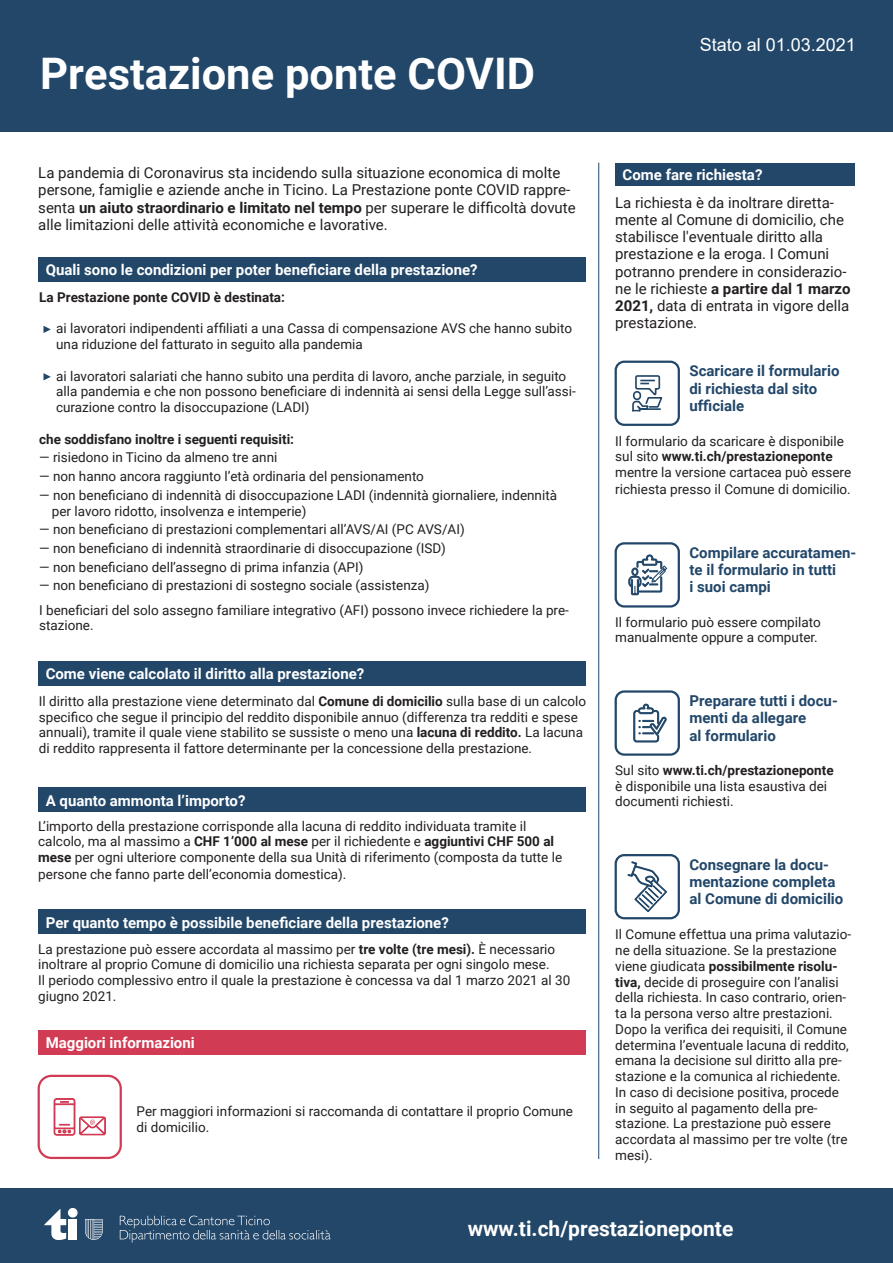
<style>
.page{position:relative;width:893px;height:1263px;background:#fff}
.page>*{position:absolute;margin:0;border:0;box-sizing:border-box;transform-origin:0 0}
.t1{font:700 43.5px "Roboto";color:#fff}
.t2{font:700 21px "Roboto";color:#fff}
.t3{font:18px "Arial";color:#fff}
.t4{font:15px/17.2px "Roboto";color:#231f20}
.t5{font:700 15px "Roboto";color:#fff}
.t6{font:700 15px/17.2px "Roboto";color:#224769}
.t7{font:13.5px/15.8px "Roboto";color:#231f20}
.t8{font:700 13.5px "Roboto";color:#231f20}
.s1{font-weight:700}
</style>
<div class="page">
<div style="left:0;top:1188px;width:893px;height:75px;background:#224769"></div>
<div style="left:0;top:0;width:893px;height:132px;background:#224769"></div>
<div style="left:68px;top:1219px;width:9px;height:20px;background:#fff"></div>
<div style="left:68px;top:1208px;width:10px;height:9px;background:#fff;border-radius:50%"></div>
<svg style="left:44px;top:1209px;width:22px;height:31px"></svg>
<svg style="left:85px;top:1219px;width:18px;height:21px"></svg>
<svg style="left:120px;top:1215px;width:211px;height:27px"></svg>
<hr style="left:598px;top:163px;width:1px;height:996px;background:#224769">
<div style="left:615px;top:163px;width:240px;height:23px;background:#224769"></div>
<div style="left:38px;top:909px;width:547px;height:24px;background:#224769"></div>
<div style="left:38px;top:661px;width:547px;height:24px;background:#224769"></div>
<div style="left:38px;top:788px;width:547px;height:24px;background:#224769"></div>
<div style="left:38px;top:257px;width:547px;height:24px;background:#224769"></div>
<svg style="left:44px;top:326px;width:7px;height:7px"></svg>
<svg style="left:44px;top:373px;width:7px;height:7px"></svg>
<div style="left:615px;top:690px;width:65px;height:66px;border:2px solid #224769;border-radius:9px"></div>
<svg style="left:633px;top:704px;width:34px;height:38px"></svg>
<div style="left:615px;top:542px;width:65px;height:65px;border:2px solid #224769;border-radius:9px"></div>
<svg style="left:628px;top:555px;width:39px;height:40px"></svg>
<div style="left:615px;top:361px;width:65px;height:65px;border:2px solid #224769;border-radius:9px"></div>
<svg style="left:632px;top:375px;width:31px;height:37px"></svg>
<div style="left:615px;top:854px;width:65px;height:65px;border:2px solid #224769;border-radius:9px"></div>
<svg style="left:628px;top:861px;width:39px;height:51px"></svg>
<div style="left:38px;top:1030px;width:547px;height:24px;background:#d13c54"></div>
<div style="left:38px;top:1075px;width:84px;height:84px;border:2px solid #d13c54;border-radius:13px"></div>
<svg style="left:54px;top:1098px;width:52px;height:37px"></svg>
<p class="t1" style="left:40px;top:43px;width:496px">Prestazione ponte COVID</p>
<p class="t3" style="left:700px;top:33px;width:158px">Stato al 01.03.2021</p>
<p class="t4" style="left:38px;top:164px;width:524px">La pandemia di Coronavirus sta incidendo sulla situazione economica di molte</p>
<p class="t5" style="left:623px;top:164px;width:141px">Come fare richiesta?</p>
<p class="t4" style="left:38px;top:181px;width:539px">persone, famiglie e aziende anche in Ticino. La Prestazione ponte COVID rappre&shy;senta <span class="s1">un aiuto straordinario e limitato nel tempo</span> per superare le difficoltà dovute alle limitazioni delle attività economiche e lavorative.</p>
<p class="t4" style="left:615px;top:193px;width:237px">La richiesta è da inoltrare diretta&shy;mente al Comune di domicilio, che stabilisce l'eventuale diritto alla prestazione e la eroga. I Comuni potranno prendere in considerazio&shy;ne le richieste <span class="s1">a partire dal 1 marzo<br>2021,</span> data di entrata in vigore della prestazione.</p>
<p class="t5" style="left:46px;top:260px;width:434px">Quali sono le condizioni per poter beneficiare della prestazione?</p>
<p class="t8" style="left:39px;top:288px;width:247px">La Prestazione ponte COVID è destinata:</p>
<p class="t7" style="left:56px;top:320px;width:517px">ai lavoratori indipendenti affiliati a una Cassa di compensazione AVS che hanno subito una riduzione del fatturato in seguito alla pandemia</p>
<p class="t7" style="left:56px;top:367px;width:521px">ai lavoratori salariati che hanno subito una perdita di lavoro, anche parziale, in seguito alla pandemia e che non possono beneficiare di indennità ai sensi della Legge sull’assi&shy;curazione contro la disoccupazione (LADI)</p>
<p class="t8" style="left:39px;top:429px;width:256px">che soddisfano inoltre i seguenti requisiti:</p>
<p class="t7" style="left:39px;top:449px;width:240px">— risiedono in Ticino da almeno tre anni</p>
<p class="t7" style="left:39px;top:468px;width:386px">— non hanno ancora raggiunto l’età ordinaria del pensionamento</p>
<p class="t7" style="left:39px;top:487px;width:519px">— non beneficiano di indennità di disoccupazione LADI (indennità giornaliere, indennità</p>
<p class="t7" style="left:52px;top:502px;width:256px">per lavoro ridotto, insolvenza e intemperie)</p>
<p class="t7" style="left:39px;top:521px;width:427px">— non beneficiano di prestazioni complementari all’AVS/AI (PC AVS/AI)</p>
<p class="t7" style="left:39px;top:540px;width:408px">— non beneficiano di indennità straordinarie di disoccupazione (ISD)</p>
<p class="t7" style="left:39px;top:558px;width:326px">— non beneficiano dell’assegno di prima infanzia (API)</p>
<p class="t7" style="left:39px;top:577px;width:392px">— non beneficiano di prestazioni di sostegno sociale (assistenza)</p>
<p class="t7" style="left:39px;top:601px;width:531px">I beneficiari del solo assegno familiare integrativo (AFI) possono invece richiedere la pre&shy;stazione.</p>
<p class="t6" style="left:689px;top:362px;width:152px">Scaricare il formulario di richiesta dal sito ufficiale</p>
<p class="t7" style="left:615px;top:432px;width:237px">Il formulario da scaricare è disponibile sul sito <span class="s1">www.ti.ch/prestazioneponte </span>mentre la versione cartacea può essere</p>
<p class="t7" style="left:615px;top:481px;width:237px">richiesta presso il Comune di domicilio.</p>
<p class="t6" style="left:689px;top:543px;width:168px">Compilare accuratamen&shy;te il formulario in tutti<br>i suoi campi</p>
<p class="t7" style="left:615px;top:613px;width:207px">Il formulario può essere compilato manualmente oppure a computer.</p>
<p class="t5" style="left:46px;top:663px;width:320px">Come viene calcolato il diritto alla prestazione?</p>
<p class="t7" style="left:39px;top:693px;width:549px">Il diritto alla prestazione viene determinato dal <span class="s1">Comune di domicilio</span> sulla base di un calcolo specifico che segue il principio del reddito disponibile annuo (differenza tra redditi e spese annuali), tramite il quale viene stabilito se sussiste o meno una <span class="s1">lacuna di reddito.</span> La lacuna di reddito rappresenta il fattore determinante per la concessione della prestazione.</p>
<p class="t5" style="left:46px;top:790px;width:201px">A quanto ammonta l’importo?</p>
<p class="t7" style="left:38px;top:817px;width:525px">L’importo della prestazione corrisponde alla lacuna di reddito individuata tramite il calcolo, ma al massimo a <span class="s1">CHF 1’000 al mese</span> per il richiedente e <span class="s1">aggiuntivi CHF 500 al mese</span> per ogni ulteriore componente della sua Unità di riferimento (composta da tutte le</p>
<p class="t7" style="left:38px;top:866px;width:310px">persone che fanno parte dell’economia domestica).</p>
<p class="t5" style="left:46px;top:912px;width:405px">Per quanto tempo è possibile beneficiare della prestazione?</p>
<p class="t7" style="left:38px;top:940px;width:534px">La prestazione può essere accordata al massimo per <span class="s1">tre volte (tre mesi).</span> È necessario inoltrare al proprio Comune di domicilio una richiesta separata per ogni singolo mese.<br>Il periodo complessivo entro il quale la prestazione è concessa va dal 1 marzo 2021 al 30 giugno 2021.</p>
<p class="t5" style="left:46px;top:1032px;width:151px">Maggiori informazioni</p>
<p class="t7" style="left:137px;top:1103px;width:438px">Per maggiori informazioni si raccomanda di contattare il proprio Comune di domicilio.</p>
<p class="t6" style="left:689px;top:692px;width:150px">Preparare tutti i docu&shy;menti da allegare<br>al formulario</p>
<p class="t7" style="left:615px;top:762px;width:220px">Sul sito <span class="s1">www.ti.ch/prestazioneponte </span>è disponibile una lista esaustiva dei documenti richiesti.</p>
<p class="t6" style="left:689px;top:855px;width:155px">Consegnare la docu&shy;mentazione completa al Comune di domicilio</p>
<p class="t7" style="left:615px;top:926px;width:237px">Il Comune effettua una prima valutazio&shy;ne della situazione. Se la prestazione viene giudicata <span class="s1">possibilmente risolu&shy;tiva,</span> decide di proseguire con l’analisi della richiesta. In caso contrario, orien&shy;ta la persona verso altre prestazioni.<br>Dopo la verifica dei requisiti, il Comune determina l’eventuale lacuna di reddito, emana la decisione sul diritto alla pre&shy;stazione e la comunica al richiedente.<br>In caso di decisione positiva, procede in seguito al pagamento della pre&shy;stazione. La prestazione può essere accordata al massimo per tre volte (tre mesi).</p>
<p class="t2" style="left:468px;top:1214px;width:267px">www.ti.ch/prestazioneponte</p>
</div>
